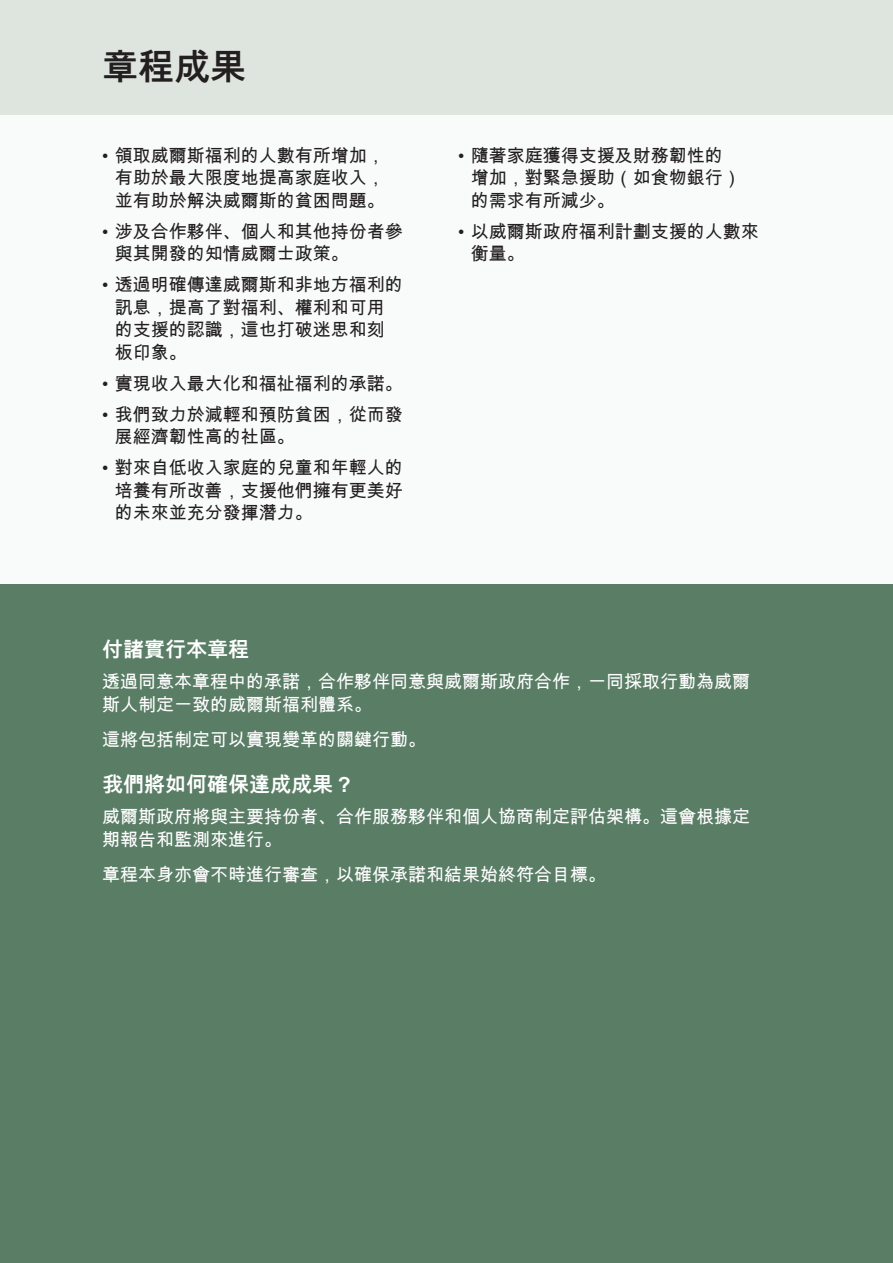
<style>
.page{position:relative;width:893px;height:1263px;background:#f9fbfb}
.page>*{position:absolute;margin:0;border:0;box-sizing:border-box;transform-origin:0 0}
.Sub_Sub_Headers{font:700 36px "Arial Unicode MS";color:#231f20}
.Sub_Sub_Sub_Headers{font:700 21px "Arial Unicode MS";color:#fff}
.Bullet{font:18px/22.5px "Arial Unicode MS";color:#231f20}
.Main_body_copy{font:18px/22.5px "Arial Unicode MS";color:#fff}
.Main_Copy_5mm{font:18px "Arial Unicode MS";color:#fff}
</style>
<div class="page">
<div style="left:0;top:0;width:893px;height:115px;background:#dee4de"></div>
<div style="left:0;top:585px;width:893px;height:678px;background:#5a7d66"></div>
<p class="Sub_Sub_Headers" style="left:102px;top:41px;width:145px">章程成果</p>
<p class="Bullet" style="left:115px;top:144px;width:271px;text-align:justify;text-indent:-13px">• 領取威爾斯福利的人數有所增加，有助於最大限度地提高家庭收入，並有助於解決威爾斯的貧困問題。</p>
<p class="Bullet" style="left:115px;top:220px;width:289px;text-indent:-13px">• 涉及合作夥伴、個人和其他持份者參與其開發的知情威爾士政策。</p>
<p class="Bullet" style="left:115px;top:273px;width:289px;text-indent:-13px">• 透過明確傳達威爾斯和非地方福利的訊息，提高了對福利、權利和可用的支援的認識，這也打破迷思和刻板印象。</p>
<p class="Bullet" style="left:102px;top:372px;width:302px">• 實現收入最大化和福祉福利的承諾。</p>
<p class="Bullet" style="left:115px;top:403px;width:289px;text-indent:-13px">• 我們致力於減輕和預防貧困，從而發展經濟韌性高的社區。</p>
<p class="Bullet" style="left:115px;top:456px;width:289px;text-align:justify;text-indent:-13px">• 對來自低收入家庭的兒童和年輕人的培養有所改善，支援他們擁有更美好的未來並充分發揮潛力。</p>
<p class="Bullet" style="left:471px;top:144px;width:271px;text-indent:-13px">• 隨著家庭獲得支援及財務韌性的增加，對緊急援助（如食物銀行）的需求有所減少。</p>
<p class="Bullet" style="left:471px;top:220px;width:289px;text-indent:-13px">• 以威爾斯政府福利計劃支援的人數來衡量。</p>
<p class="Sub_Sub_Sub_Headers" style="left:102px;top:634px;width:148px">付諸實行本章程</p>
<p class="Main_body_copy" style="left:102px;top:670px;width:649px">透過同意本章程中的承諾，合作夥伴同意與威爾斯政府合作，一同採取行動為威爾斯人制定一致的威爾斯福利體系。</p>
<p class="Main_Copy_5mm" style="left:102px;top:726px;width:325px">這將包括制定可以實現變革的關鍵行動。</p>
<p class="Sub_Sub_Sub_Headers" style="left:102px;top:769px;width:253px">我們將如何確保達成成果？</p>
<p class="Main_body_copy" style="left:102px;top:805px;width:649px">威爾斯政府將與主要持份者、合作服務夥伴和個人協商制定評估架構。這會根據定期報告和監測來進行。</p>
<p class="Main_body_copy" style="left:102px;top:863px;width:505px">章程本身亦會不時進行審查，以確保承諾和結果始終符合目標。</p>
</div>
